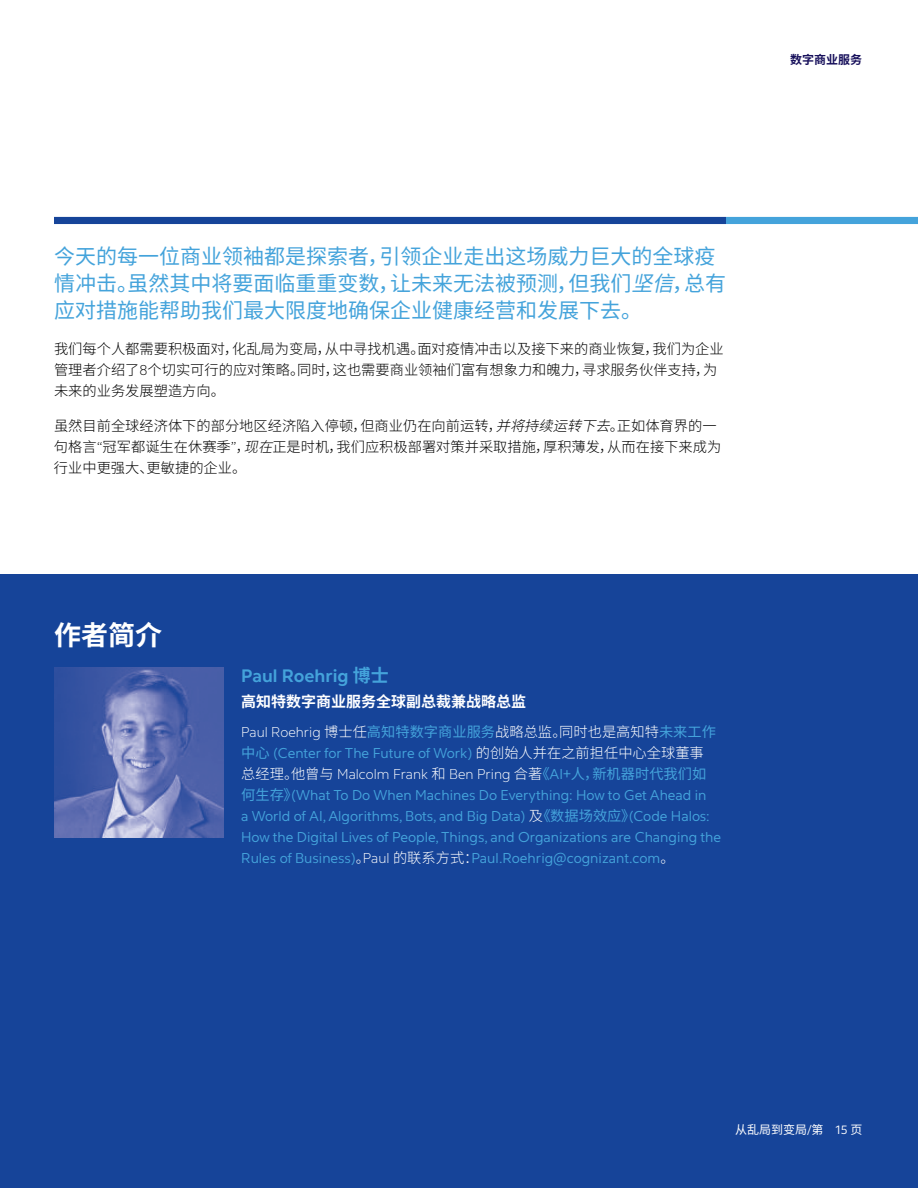
<style>
.page{position:relative;width:918px;height:1188px;background:#fff}
.page>*{position:absolute;margin:0;border:0;box-sizing:border-box;transform-origin:0 0}
.t1{font:700 27px "Noto Sans CJ Ksc";color:#fff}
.t2{font:21px/27px "Noto Sans CJ Ksc";color:#44a3db}
.t3{font:700 18px "Cognizant Sans";color:#44a3db}
.t4{font:700 15px "Noto Sans CJ Ksc";color:#fff}
.t5{font:14.25px/21px "Cognizant Sans";color:#44a3db}
.t6{font:300 14.25px/21px "Noto Sans CJ Ksc";color:#000}
.t7{font:300 14.25px "Noto Sans CJ Ksc";color:#fff}
.t8{font:12px "Noto Sans CJ Ksc";color:#fff}
.t9{font:700 12px "Noto Sans CJ Ksc";color:#17105b}
.s1{font-style:italic}
.s2{font-family:"Cognizant Sans"}
.s3{font-family:"Noto Sans CJ Ksc"}
.s4{font-weight:400;color:#44a3db}
.s5{font-family:"Noto Sans CJ Ksc";font-weight:300;color:#fff}
.s6{font-weight:300;color:#fff}
</style>
<div class="page">
<div style="left:1px;top:575px;width:917px;height:613px;background:#164499"></div>
<img style="left:54px;top:667px;width:169px;height:170px">
<div style="left:54px;top:217px;width:672px;height:7px;background:#164499"></div>
<div style="left:726px;top:217px;width:192px;height:7px;background:#44a3db"></div>
<p class="t9" style="left:790px;top:52px;width:73px">数字商业服务</p>
<h2 class="t2" style="left:54px;top:243px;width:674px">今天的每一位商业领袖都是探索者，引领企业走出这场威力巨大的全球疫情冲击。虽然其中将要面临重重变数，让未来无法被预测，但我们<span class="s1">坚信</span>，总有应对措施能帮助我们最大限度地确保企业健康经营和发展下去。</h2>
<p class="t6" style="left:54px;top:339px;width:671px">我们每个人都需要积极面对，化乱局为变局，从中寻找机遇。面对疫情冲击以及接下来的商业恢复，我们为企业管理者介绍了<span class="s2">8</span>个切实可行的应对策略。同时，这也需要商业领袖们富有想象力和魄力，寻求服务伙伴支持，为未来的业务发展塑造方向。</p>
<p class="t6" style="left:54px;top:415px;width:669px">虽然目前全球经济体下的部分地区经济陷入停顿，但商业仍在向前运转，<span class="s1">并将持续运转下去</span>。正如体育界的一句格言<span class="s2">“</span>冠军都诞生在休赛季<span class="s2">”</span>，<span class="s1">现在</span>正是时机，我们应积极部署对策并采取措施，厚积薄发，从而在接下来成为行业中更强大、更敏捷的企业。</p>
<h1 class="t1" style="left:54px;top:620px;width:109px">作者简介</h1>
<p class="t3" style="left:241px;top:664px;width:149px">Paul Roehrig <span class="s3">博士</span></p>
<p class="t4" style="left:241px;top:693px;width:286px">高知特数字商业服务全球副总裁兼战略总监</p>
<p class="t7" style="left:241px;top:724px;width:476px"><span class="s2">Paul Roehrig</span> 博士任<span class="s4">高知特数字商业服务</span>战略总监。同时也是高知特<span class="s4">未来工作</span></p>
<p class="t5" style="left:241px;top:743px;width:481px"><span class="s3">中心</span> (Center for The Future of Work) <span class="s5">的创始人并在之前担任中心全球董事总经理。他曾与</span> <span class="s6">Malcolm Frank</span> <span class="s5">和</span> <span class="s6">Ben Pring</span> <span class="s5">合著</span><span class="s3">《</span>AI<span class="s3">+人，新机器时代我们如何生存》</span>(What To Do When Machines Do Everything: How to Get Ahead in<br>a World of AI, Algorithms, Bots, and Big Data) <span class="s5">及</span><span class="s3">《数据场效应》</span>(Code Halos:<br>How the Digital Lives of People, Things, and Organizations are Changing the Rules of Business)<span class="s5">。</span><span class="s6">Paul</span> <span class="s5">的联系方式：</span>Paul.Roehrig<span class="s3">@</span>cognizant.com<span class="s5">。</span></p>
<p class="t8" style="left:735px;top:1123px;width:129px">从乱局到变局<span class="s2">/</span>第 <span class="s2">15</span> 页</p>
</div>
